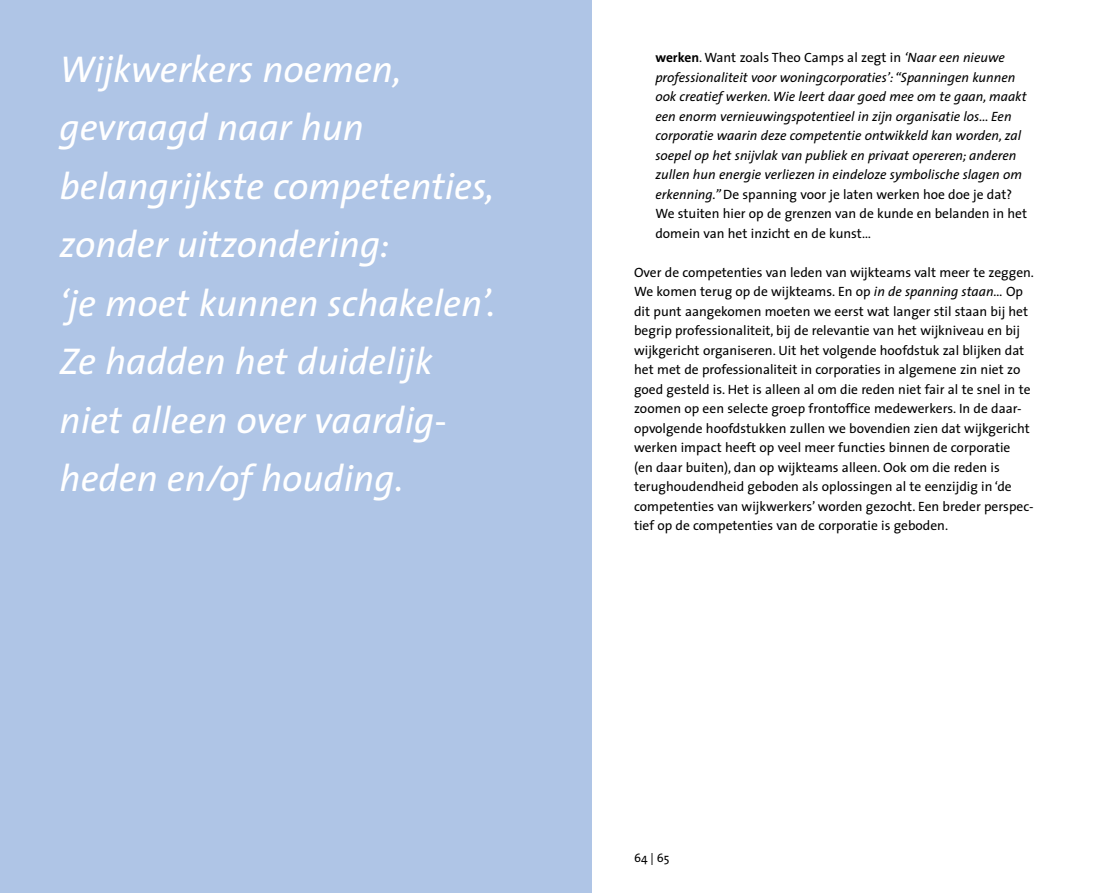
<style>
.page{position:relative;width:1098px;height:893px;background:#fff}
.page>*{position:absolute;margin:0;border:0;box-sizing:border-box;transform-origin:0 0}
.t1{font:italic 37.5px/58.5px "The Sans";color:#fff}
.t2{font:13.5px/19.5px "The Sans";color:#000}
.t3{font:italic 13.5px/19.5px "The Sans";color:#000}
.t4{font:12px "The Sans";color:#000}
.s1{font-family:"The Sans B7";font-weight:700;font-style:normal}
.s2{font-style:normal}
.s3{font-style:italic}
</style>
<div class="page">
<div style="left:549px;top:0;width:42px;height:893px;background:#afc5e6"></div>
<div style="left:0;top:0;width:549px;height:893px;background:#afc5e6"></div>
<h1 class="t1" style="left:60px;top:38px;width:437px">Wijkwerkers noemen, gevraagd naar hun belangrijkste competenties, zonder uitzondering:<br>‘je moet kunnen schakelen’.<br>Ze hadden het duidelijk niet alleen over vaardig&shy;heden en/of houding.</h1>
<p class="t3" style="left:655px;top:47px;width:373px"><span class="s1">werken</span><span class="s2">. Want zoals Theo Camps al zegt in</span> ‘Naar een nieuwe professionaliteit voor woningcorporaties’: “Spanningen kunnen ook creatief werken. Wie leert daar goed mee om te gaan, maakt een enorm vernieuwingspotentieel in zijn organisatie los... Een corporatie waarin deze competentie ontwikkeld kan worden, zal soepel op het snijvlak van publiek en privaat opereren; anderen zullen hun energie verliezen in eindeloze symbolische slagen om erkenning.” <span class="s2">De spanning voor je laten werken hoe doe je dat?<br>We stuiten hier op de grenzen van de kunde en belanden in het domein van het inzicht en de kunst…</span></p>
<p class="t2" style="left:634px;top:262px;width:401px">Over de competenties van leden van wijkteams valt meer te zeggen.<br>We komen terug op de wijkteams. En op <span class="s3">in de spanning staan…</span> Op dit punt aangekomen moeten we eerst wat langer stil staan bij het begrip professionaliteit, bij de relevantie van het wijkniveau en bij wijkgericht organiseren. Uit het volgende hoofdstuk zal blijken dat het met de professionaliteit in corporaties in algemene zin niet zo goed gesteld is. Het is alleen al om die reden niet fair al te snel in te zoomen op een selecte groep frontoffice medewerkers. In de daar&shy;opvolgende hoofdstukken zullen we bovendien zien dat wijkgericht werken impact heeft op veel meer functies binnen de corporatie<br>(en daar buiten), dan op wijkteams alleen. Ook om die reden is terughoudendheid geboden als oplossingen al te eenzijdig in ‘de competenties van wijkwerkers’ worden gezocht. Een breder perspec&shy;tief op de competenties van de corporatie is geboden.</p>
<p class="t4" style="left:634px;top:847px;width:35px">64 | 65</p>
</div>
